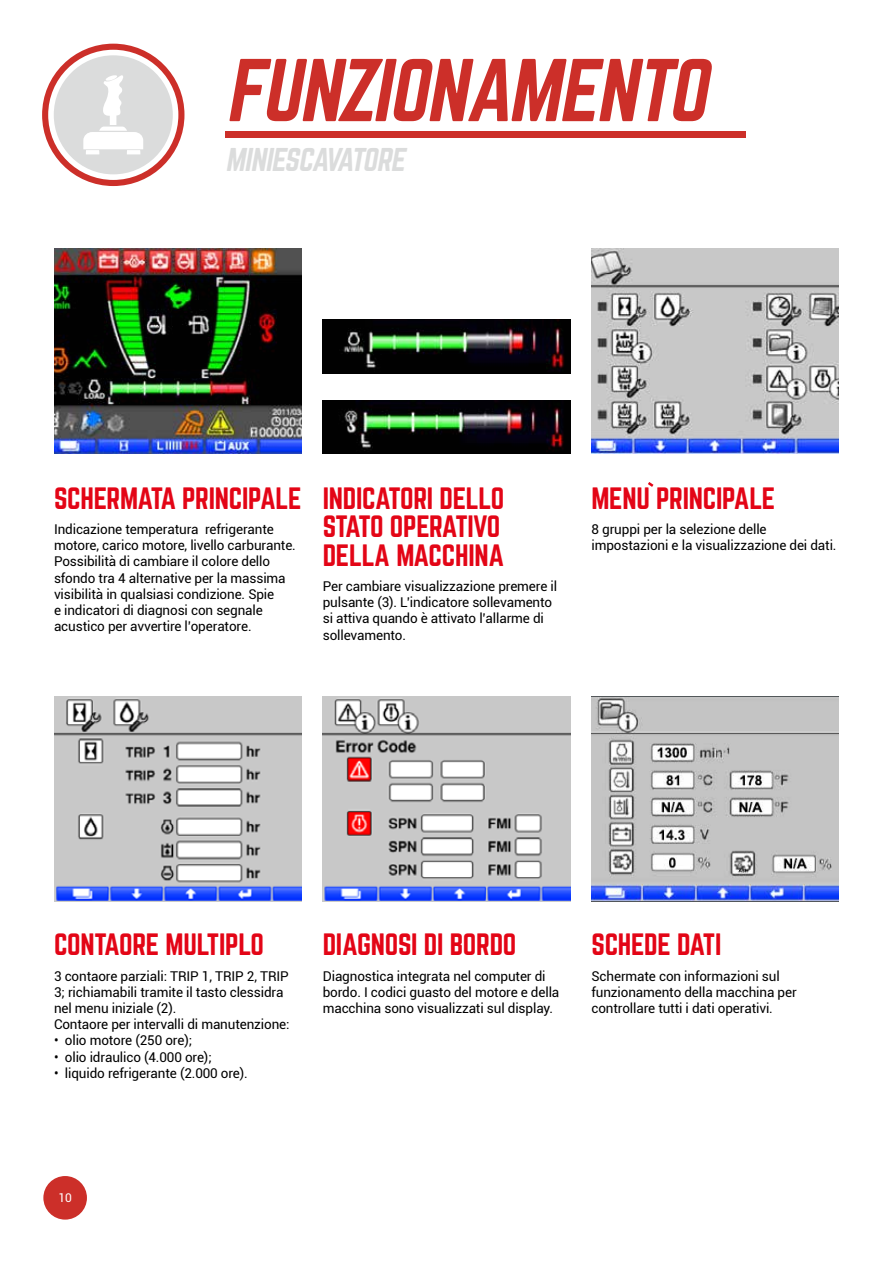
<style>
.page{position:relative;width:893px;height:1263px;background:#fff}
.page>*{position:absolute;margin:0;border:0;box-sizing:border-box;transform-origin:0 0}
.t1{font:italic 77.85px "Norwester";color:#cc2f29}
.t2{font:italic 28.8px "Norwester";color:#dbdcdc}
.t3{font:27px/28.5px "Norwester";letter-spacing:-.01em;color:#e30516}
.t4{font:13.5px/16.2px "Roboto";letter-spacing:-.01em;color:#000}
.t5{font:12px "Roboto";color:#fff}
</style>
<div class="page">
<img style="left:54px;top:696px;width:247px;height:205px">
<img style="left:323px;top:696px;width:247px;height:205px">
<img style="left:323px;top:319px;width:247px;height:54px">
<img style="left:323px;top:400px;width:247px;height:54px">
<img style="left:591px;top:249px;width:248px;height:205px">
<img style="left:591px;top:696px;width:248px;height:205px">
<img style="left:54px;top:249px;width:247px;height:205px">
<svg style="left:648px;top:482px;width:5px;height:5px"></svg>
<div style="left:225px;top:131px;width:521px;height:7px;background:#cc2f29"></div>
<div style="left:42px;top:44px;width:142px;height:142px;background:#cc2f29;border-radius:50%"></div>
<div style="left:48px;top:50px;width:130px;height:130px;background:#fff;border-radius:50%"></div>
<div style="left:54px;top:55px;width:119px;height:119px;background:#dbdcdc;border-radius:50%"></div>
<svg style="left:83px;top:75px;width:60px;height:79px"></svg>
<div style="left:43px;top:1176px;width:44px;height:43px;background:#cc2f29;border-radius:50%"></div>
<h1 class="t1" style="left:225px;top:53px;width:497px">FUNZIONAMENTO</h1>
<h2 class="t2" style="left:225px;top:146px;width:186px">MINIESCAVATORE</h2>
<h3 class="t3" style="left:54px;top:484px;width:249px">SCHERMATA PRINCIPALE</h3>
<p class="t4" style="left:54px;top:521px;width:243px">Indicazione temperatura refrigerante motore, carico motore, livello carburante.<br>Possibilità di cambiare il colore dello sfondo tra 4 alternative per la massima visibilità in qualsiasi condizione. Spie<br>e indicatori di diagnosi con segnale acustico per avvertire l’operatore.</p>
<h3 class="t3" style="left:323px;top:484px;width:183px">INDICATORI DELLO<br>STATO OPERATIVO<br>DELLA MACCHINA</h3>
<p class="t4" style="left:323px;top:578px;width:236px">Per cambiare visualizzazione premere il pulsante (3). L’indicatore sollevamento si attiva quando è attivato l’allarme di sollevamento.</p>
<h3 class="t3" style="left:591px;top:484px;width:185px">MENU PRINCIPALE</h3>
<p class="t4" style="left:591px;top:521px;width:247px">8 gruppi per la selezione delle impostazioni e la visualizzazione dei dati.</p>
<h3 class="t3" style="left:54px;top:931px;width:212px">CONTAORE MULTIPLO</h3>
<p class="t4" style="left:54px;top:967px;width:237px">3 contaore parziali: TRIP 1, TRIP 2, TRIP 3; richiamabili tramite il tasto clessidra nel menu iniziale (2).<br>Contaore per intervalli di manutenzione:</p>
<p class="t4" style="left:54px;top:1032px;width:140px">• olio motore (250 ore);</p>
<p class="t4" style="left:54px;top:1048px;width:159px">• olio idraulico (4.000 ore);</p>
<p class="t4" style="left:54px;top:1064px;width:195px">• liquido refrigerante (2.000 ore).</p>
<h3 class="t3" style="left:323px;top:931px;width:195px">DIAGNOSI DI BORDO</h3>
<p class="t4" style="left:323px;top:967px;width:238px">Diagnostica integrata nel computer di bordo. I codici guasto del motore e della macchina sono visualizzati sul display.</p>
<h3 class="t3" style="left:591px;top:931px;width:131px">SCHEDE DATI</h3>
<p class="t4" style="left:591px;top:967px;width:207px">Schermate con informazioni sul funzionamento della macchina per controllare tutti i dati operativi.</p>
<p class="t5" style="left:58px;top:1190px;width:15px">10</p>
</div>
